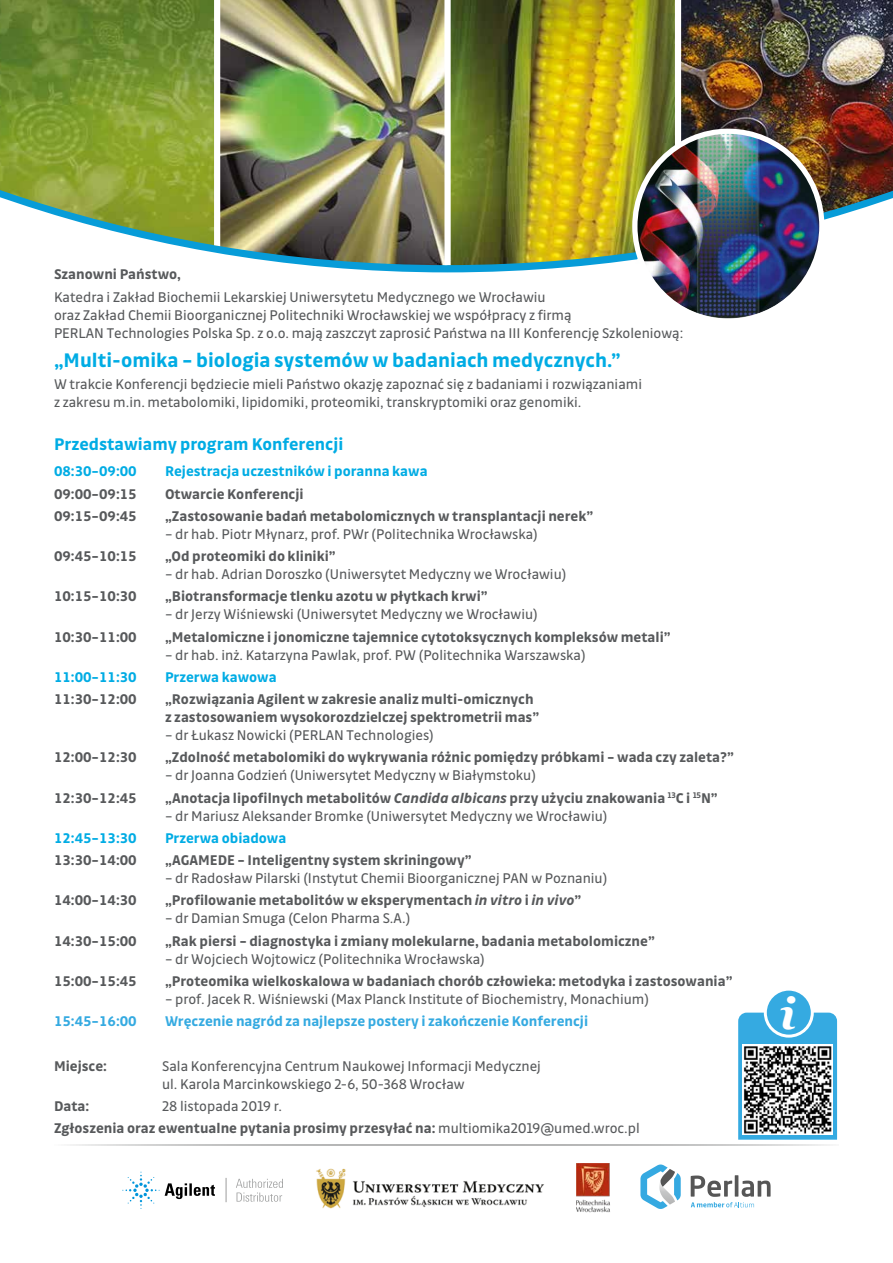
<style>
.page{position:relative;width:893px;height:1263px;background:#fff}
.page>*{position:absolute;margin:0;border:0;box-sizing:border-box;transform-origin:0 0}
.t1{font:italic 700 43.95px "Georgia";color:#fff}
.t2{font:700 21px "Drive";color:#00ace4}
.t3{font:700 18px "Drive";color:#00ace4}
.t4{font:15px/18px "Drive";color:#57595b}
.t5{font:700 15px/18px "Drive";color:#57595b}
.t6{font:700 15px "Drive";color:#00ace4}
.t7{font:700 15px "Drive";color:#35aae1}
.s1{font-style:italic}
.s2{font-weight:400}
</style>
<div class="page">
<svg style="left:180px;top:246px;width:410px;height:26px"></svg>
<img style="left:822px;top:0;width:71px;height:220px">
<img style="left:217px;top:0;width:418px;height:265px">
<img style="left:0;top:0;width:214px;height:246px">
<svg style="left:214px;top:0;width:6px;height:246px"></svg>
<svg style="left:444px;top:0;width:7px;height:265px"></svg>
<img style="left:635px;top:0;width:187px;height:131px">
<img style="left:635px;top:131px;width:187px;height:187px">
<div style="left:632px;top:129px;width:192px;height:195px;border:5px solid #fff;border-radius:50%"></div>
<svg style="left:122px;top:1172px;width:93px;height:37px"></svg>
<svg style="left:226px;top:1178px;width:1px;height:24px"></svg>
<svg style="left:236px;top:1179px;width:47px;height:23px"></svg>
<svg style="left:640px;top:1164px;width:41px;height:45px"></svg>
<svg style="left:691px;top:1175px;width:80px;height:32px"></svg>
<img style="left:316px;top:1168px;width:228px;height:41px">
<img style="left:576px;top:1163px;width:34px;height:49px">
<hr style="left:54px;top:1144px;width:785px;height:2px;background:#9c9d9d">
<svg style="left:738px;top:1013px;width:99px;height:127px;background:#47b1e3"></svg>
<img style="left:742px;top:1045px;width:90px;height:90px">
<div style="left:765px;top:989px;width:47px;height:47px;background:#35aae1;border-radius:50%"></div>
<div style="left:764px;top:988px;width:50px;height:49px;border:3px solid #fff;border-radius:50%"></div>
<p class="t5" style="left:54px;top:265px;width:129px">Szanowni Państwo,</p>
<p class="t4" style="left:54px;top:287px;width:631px">Katedra i Zakład Biochemii Lekarskiej Uniwersytetu Medycznego we Wrocławiu<br>oraz Zakład Chemii Bioorganicznej Politechniki Wrocławskiej we współpracy z firmą<br>PERLAN Technologies Polska Sp. z o.o. mają zaszczyt zaprosić Państwa na III Konferencję Szkoleniową:</p>
<h2 class="t2" style="left:54px;top:348px;width:568px">„Multi-omika – biologia systemów w badaniach medycznych.”</h2>
<p class="t4" style="left:54px;top:375px;width:590px">W trakcie Konferencji będziecie mieli Państwo okazję zapoznać się z badaniami i rozwiązaniami z zakresu m.in. metabolomiki, lipidomiki, proteomiki, transkryptomiki oraz genomiki.</p>
<p class="t3" style="left:54px;top:433px;width:291px">Przedstawiamy program Konferencji</p>
<p class="t6" style="left:54px;top:463px;width:84px">08:30–09:00</p>
<p class="t6" style="left:165px;top:463px;width:264px">Rejestracja uczestników i poranna kawa</p>
<p class="t5" style="left:54px;top:484px;width:84px">09:00–09:15</p>
<p class="t5" style="left:165px;top:484px;width:140px">Otwarcie Konferencji</p>
<p class="t5" style="left:54px;top:507px;width:84px">09:15–09:45</p>
<p class="t5" style="left:165px;top:507px;width:430px">„Zastosowanie badań metabolomicznych w transplantacji nerek”</p>
<p class="t4" style="left:165px;top:525px;width:374px">– dr hab. Piotr Młynarz, prof. PWr (Politechnika Wrocławska)</p>
<p class="t5" style="left:54px;top:547px;width:84px">09:45–10:15</p>
<p class="t5" style="left:165px;top:547px;width:172px">„Od proteomiki do kliniki”</p>
<p class="t4" style="left:165px;top:565px;width:403px">– dr hab. Adrian Doroszko (Uniwersytet Medyczny we Wrocławiu)</p>
<p class="t5" style="left:54px;top:587px;width:84px">10:15–10:30</p>
<p class="t5" style="left:165px;top:587px;width:324px">„Biotransformacje tlenku azotu w płytkach krwi”</p>
<p class="t4" style="left:165px;top:605px;width:374px">– dr Jerzy Wiśniewski (Uniwersytet Medyczny we Wrocławiu)</p>
<p class="t5" style="left:54px;top:627px;width:84px">10:30–11:00</p>
<p class="t5" style="left:165px;top:627px;width:507px">„Metalomiczne i jonomiczne tajemnice cytotoksycznych kompleksów metali”</p>
<p class="t4" style="left:165px;top:645px;width:422px">– dr hab. inż. Katarzyna Pawlak, prof. PW (Politechnika Warszawska)</p>
<p class="t6" style="left:54px;top:668px;width:84px">11:00–11:30</p>
<p class="t6" style="left:165px;top:668px;width:113px">Przerwa kawowa</p>
<p class="t5" style="left:54px;top:690px;width:84px">11:30–12:00</p>
<p class="t5" style="left:165px;top:690px;width:376px">„Rozwiązania Agilent w zakresie analiz multi-omicznych z zastosowaniem wysokorozdzielczej spektrometrii mas”</p>
<p class="t4" style="left:165px;top:726px;width:270px">– dr Łukasz Nowicki (PERLAN Technologies)</p>
<p class="t5" style="left:54px;top:748px;width:84px">12:00–12:30</p>
<p class="t5" style="left:165px;top:748px;width:570px">„Zdolność metabolomiki do wykrywania różnic pomiędzy próbkami – wada czy zaleta?”</p>
<p class="t4" style="left:165px;top:766px;width:372px">– dr Joanna Godzień (Uniwersytet Medyczny w Białymstoku)</p>
<p class="t5" style="left:54px;top:788px;width:84px">12:30–12:45</p>
<p class="t5" style="left:165px;top:788px;width:554px">„Anotacja lipofilnych metabolitów <span class="s1">Candida albicans</span> przy użyciu znakowania <sup>13</sup>C i <sup>15</sup>N”</p>
<p class="t4" style="left:165px;top:806px;width:444px">– dr Mariusz Aleksander Bromke (Uniwersytet Medyczny we Wrocławiu)</p>
<p class="t6" style="left:54px;top:829px;width:84px">12:45–13:30</p>
<p class="t6" style="left:165px;top:829px;width:123px">Przerwa obiadowa</p>
<p class="t5" style="left:54px;top:851px;width:84px">13:30–14:00</p>
<p class="t5" style="left:165px;top:851px;width:308px">„AGAMEDE – Inteligentny system skriningowy”</p>
<p class="t4" style="left:165px;top:869px;width:444px">– dr Radosław Pilarski (Instytut Chemii Bioorganicznej PAN w Poznaniu)</p>
<p class="t5" style="left:54px;top:891px;width:84px">14:00–14:30</p>
<p class="t5" style="left:165px;top:891px;width:418px">„Profilowanie metabolitów w eksperymentach <span class="s1">in vitro</span> i <span class="s1">in vivo</span>”</p>
<p class="t4" style="left:165px;top:909px;width:247px">– dr Damian Smuga (Celon Pharma S.A.)</p>
<p class="t5" style="left:54px;top:931px;width:84px">14:30–15:00</p>
<p class="t5" style="left:165px;top:931px;width:491px">„Rak piersi – diagnostyka i zmiany molekularne, badania metabolomiczne”</p>
<p class="t4" style="left:165px;top:949px;width:321px">– dr Wojciech Wojtowicz (Politechnika Wrocławska)</p>
<p class="t5" style="left:54px;top:972px;width:84px">15:00–15:45</p>
<p class="t5" style="left:165px;top:972px;width:569px">„Proteomika wielkoskalowa w badaniach chorób człowieka: metodyka i zastosowania”</p>
<p class="t4" style="left:165px;top:990px;width:485px">– prof. Jacek R. Wiśniewski (Max Planck Institute of Biochemistry, Monachium)</p>
<p class="t7" style="left:54px;top:1012px;width:84px">15:45–16:00</p>
<p class="t7" style="left:165px;top:1012px;width:425px">Wręczenie nagród za najlepsze postery i zakończenie Konferencji</p>
<p class="t5" style="left:54px;top:1056px;width:54px">Miejsce:</p>
<p class="t4" style="left:162px;top:1056px;width:380px">Sala Konferencyjna Centrum Naukowej Informacji Medycznej ul. Karola Marcinkowskiego 2-6, 50-368 Wrocław</p>
<p class="t5" style="left:54px;top:1097px;width:37px">Data:</p>
<p class="t5" style="left:54px;top:1094px;width:587px;line-height:22.2px;text-indent:108px"><span class="s2">28 listopada 2019 r.<br></span>Zgłoszenia oraz ewentualne pytania prosimy przesyłać na: <span class="s2">multiomika2019@umed.wroc.pl</span></p>
<h1 class="t1" style="left:780px;top:985px;width:18px">i</h1>
</div>
